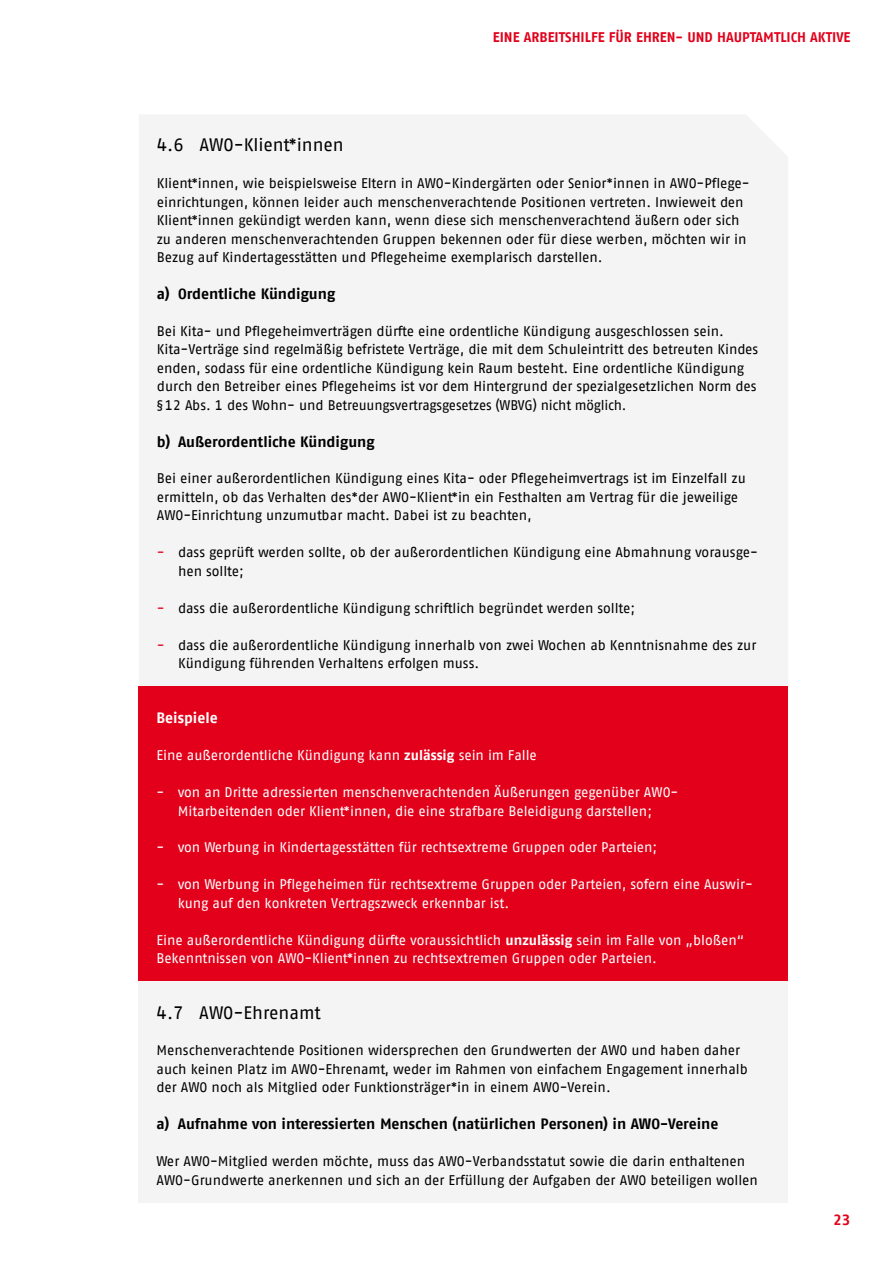
<style>
.page{position:relative;width:893px;height:1263px;background:#fff}
.page>*{position:absolute;margin:0;border:0;box-sizing:border-box;transform-origin:0 0}
.Headlines_H2_Innenteil{font:18px "AWO Fago Office";color:#000}
.Headlines_H3_Innenteil_Kap_4{font:700 15px "AWO Fago Office";letter-spacing:-.005em;color:#000}
.Headlines_H3_Innenteil_Kap_4-2{font:700 15px "AWO Fago Office";color:#fff}
.t1{font:700 15px "AWO Fago Office";color:#e2001a}
.Copytexte_P_copy{font:13.95px/18.5px "AWO Fago Office";color:#000}
.Copytexte_P_copy-2{font:13.95px/18.5px "AWO Fago Office";color:#fff}
.t2{font:700 13.95px "AWO Fago Office";color:#e2001a}
.s1{color:#e2001a}
.s2{font-weight:700}
</style>
<div class="page">
<div style="left:139px;top:115px;width:649px;height:571px;background:#f4f4f5"></div>
<div style="left:138px;top:686px;width:650px;height:296px;background:#e2001a"></div>
<div style="left:139px;top:982px;width:649px;height:221px;background:#f4f4f5"></div>
<p class="t2" style="left:493px;top:29px;width:359px">EINE ARBEITSHILFE FÜR EHREN- UND HAUPTAMTLICH AKTIVE</p>
<h2 class="Headlines_H2_Innenteil" style="left:157px;top:135px;width:189px">4.6 AWO-Klient*innen</h2>
<p class="Copytexte_P_copy" style="left:157px;top:174px;width:592px">Klient*innen, wie beispielsweise Eltern in AWO-Kindergärten oder Senior*innen in AWO-Pflege&shy;einrichtungen, können leider auch menschenverachtende Positionen vertreten. Inwieweit den Klient*innen gekündigt werden kann, wenn diese sich menschenverachtend äußern oder sich zu anderen menschenverachtenden Gruppen bekennen oder für diese werben, möchten wir in Bezug auf Kindertagesstätten und Pflegeheime exemplarisch darstellen.</p>
<h3 class="Headlines_H3_Innenteil_Kap_4" style="left:157px;top:285px;width:180px">a) Ordentliche Kündigung</h3>
<p class="Copytexte_P_copy" style="left:157px;top:322px;width:603px">Bei Kita- und Pflegeheimverträgen dürfte eine ordentliche Kündigung ausgeschlossen sein.<br>Kita-Verträge sind regelmäßig befristete Verträge, die mit dem Schuleintritt des betreuten Kindes enden, sodass für eine ordentliche Kündigung kein Raum besteht. Eine ordentliche Kündigung durch den Betreiber eines Pflegeheims ist vor dem Hintergrund der spezialgesetzlichen Norm des §12 Abs. 1 des Wohn- und Betreuungsvertragsgesetzes (WBVG) nicht möglich.</p>
<h3 class="Headlines_H3_Innenteil_Kap_4" style="left:157px;top:432px;width:219px">b) Außerordentliche Kündigung</h3>
<p class="Copytexte_P_copy" style="left:157px;top:469px;width:591px">Bei einer außerordentlichen Kündigung eines Kita- oder Pflegeheim vertrags ist im Einzelfall zu ermitteln, ob das Verhalten des*der AWO- Klient*in ein Festhalten am Vertrag für die jeweilige<br>AWO-Einrichtung unzumutbar macht. Dabei ist zu beachten,</p>
<p class="Copytexte_P_copy" style="left:178px;top:543px;width:581px;text-indent:-21px"><span class="s1">-</span> dass geprüft werden sollte, ob der außerordentlichen Kündigung eine Abmahnung vorausge&shy;hen sollte;</p>
<p class="Copytexte_P_copy" style="left:157px;top:598px;width:480px"><span class="s1">-</span> dass die außerordentliche Kündigung schriftlich begründet werden sollte;</p>
<p class="Copytexte_P_copy" style="left:178px;top:635px;width:580px;text-indent:-21px"><span class="s1">-</span> dass die außerordentliche Kündigung innerhalb von zwei Wochen ab Kenntnisnahme des zur<br>Kündigung führenden Verhaltens erfolgen muss.</p>
<h3 class="Headlines_H3_Innenteil_Kap_4-2" style="left:156px;top:709px;width:63px">Beispiele</h3>
<p class="Copytexte_P_copy-2" style="left:156px;top:746px;width:382px">Eine außerordentliche Kündigung kann <span class="s2">zulässig</span> sein im Falle</p>
<p class="Copytexte_P_copy-2" style="left:156px;top:783px;width:523px;text-align:center">- von an Dritte adressierten menschenverachtenden Äußerungen gegenüber AWO-<br>Mitarbeitenden oder Klient*innen, die eine strafbare Beleidigung darstellen;</p>
<p class="Copytexte_P_copy-2" style="left:156px;top:838px;width:502px">- von Werbung in Kindertagesstätten für rechtsextreme Gruppen oder Parteien;</p>
<p class="Copytexte_P_copy-2" style="left:178px;top:875px;width:577px;text-indent:-21px">- von Werbung in Pflegeheimen für rechtsextreme Gruppen oder Parteien, sofern eine Auswir&shy;kung auf den konkreten Vertragszweck erkennbar ist.</p>
<p class="Copytexte_P_copy-2" style="left:156px;top:930px;width:589px">Eine außerordentliche Kündigung dürfte voraussichtlich <span class="s2">unzulässig</span> sein im Falle von „bloßen“<br>Bekenntnissen von AWO-Klient*innen zu rechts extremen Gruppen oder Parteien.</p>
<h2 class="Headlines_H2_Innenteil" style="left:157px;top:1002px;width:166px">4.7 AWO-Ehrenamt</h2>
<p class="Copytexte_P_copy" style="left:157px;top:1041px;width:593px">Menschenverachtende Positionen widersprechen den Grundwerten der AWO und haben daher auch keinen Platz im AWO-Ehrenamt, weder im Rahmen von einfachem Engagement innerhalb der AWO noch als Mitglied oder Funktionsträger*in in einem AWO-Verein.</p>
<h3 class="Headlines_H3_Innenteil_Kap_4" style="left:157px;top:1115px;width:563px">a) Aufnahme von interessierten Menschen (natürlichen Personen) in AWO-Vereine</h3>
<p class="Copytexte_P_copy" style="left:157px;top:1152px;width:603px">Wer AWO-Mitglied werden möchte, muss das AWO-Verbandsstatut sowie die darin enthaltenen<br>AWO-Grundwerte anerkennen und sich an der Erfüllung der Aufgaben der AWO beteiligen wollen</p>
<p class="t1" style="left:833px;top:1211px;width:19px">23</p>
</div>
